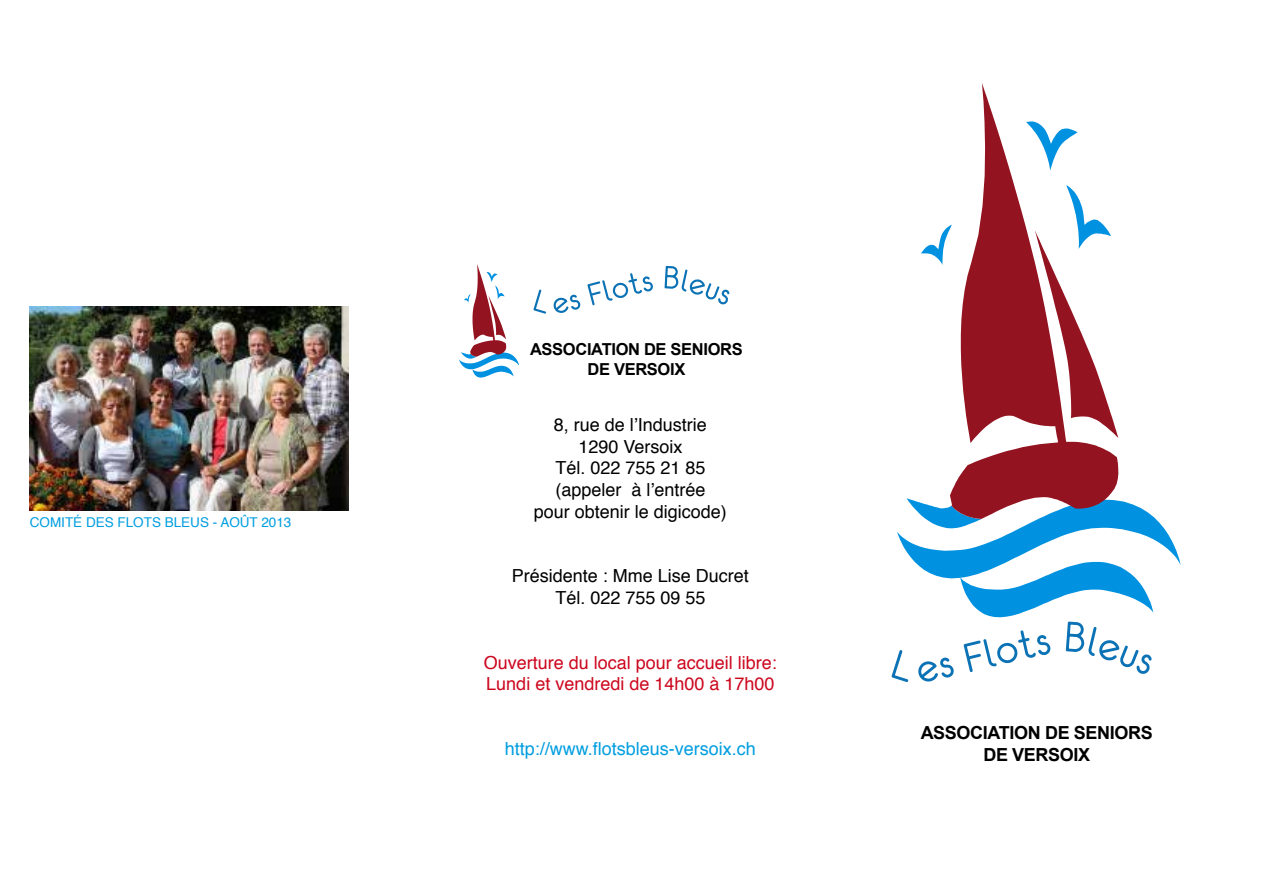
<style>
.page{position:relative;width:1263px;height:893px;background:#fff}
.page>*{position:absolute;margin:0;border:0;box-sizing:border-box;transform-origin:0 0}
.t1{font:18px/21.6px "Helvetica";color:#000;text-align:center}
.t2{font:18px/21.6px "Helvetica";color:#cd071e}
.t3{font:18px "Helvetica";color:#009ee0}
.t4{font:700 18px/21.6px "Arial";letter-spacing:-.02em;color:#000;text-align:center}
.t5{font:700 16.5px/19.8px "Arial";letter-spacing:-.02em;color:#000;text-align:center}
.t6{font:13.5px "Helvetica";color:#009ee0}
</style>
<div class="page">
<svg style="left:921px;top:225px;width:29px;height:40px"></svg>
<svg style="left:950px;top:83px;width:168px;height:415px"></svg>
<img style="left:30px;top:306px;width:319px;height:205px">
<svg style="left:891px;top:498px;width:290px;height:184px"></svg>
<svg style="left:460px;top:265px;width:59px;height:113px"></svg>
<svg style="left:533px;top:289px;width:13px;height:25px"></svg>
<svg style="left:553px;top:294px;width:27px;height:19px"></svg>
<svg style="left:587px;top:273px;width:66px;height:32px"></svg>
<svg style="left:664px;top:266px;width:65px;height:38px"></svg>
<p class="t6" style="left:30px;top:512px;width:263px">COMITÉ DES FLOTS BLEUS - AOÛT 2013</p>
<p class="t5" style="left:530px;top:340px;width:214px">ASSOCIATION DE SENIORS<br>DE VERSOIX</p>
<p class="t1" style="left:534px;top:415px;width:195px">8, rue de l’Industrie<br>1290 Versoix<br>Tél. 022 755 21 85 (appeler à l’entrée<br>pour obtenir le digicode)</p>
<p class="t1" style="left:512px;top:566px;width:239px">Présidente : Mme Lise Ducret<br>Tél. 022 755 09 55</p>
<p class="t2" style="left:484px;top:652px;width:295px">Ouverture du local pour accueil libre:<br>Lundi et vendredi de 14h00 à 17h00</p>
<p class="t3" style="left:505px;top:735px;width:253px">http://www.flotsbleus-versoix.ch</p>
<p class="t4" style="left:921px;top:723px;width:234px">ASSOCIATION DE SENIORS<br>DE VERSOIX</p>
</div>
